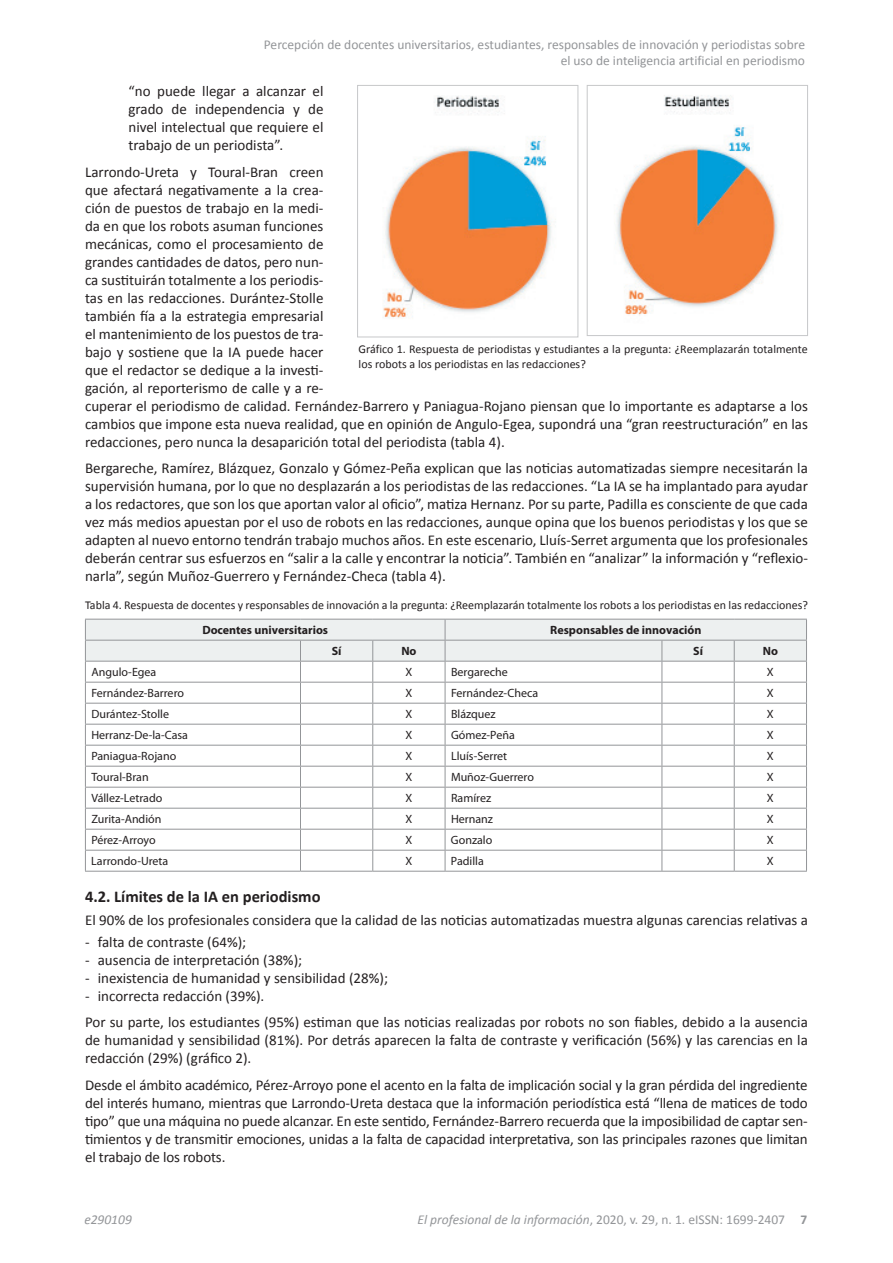
<style>
.page{position:relative;width:893px;height:1263px;background:#fff}
.page>*{position:absolute;margin:0;border:0;box-sizing:border-box;transform-origin:0 0}
.t1{font:700 16.5px "Calibri";color:#231f20}
.t2{font:15px/18px "Calibri";color:#231f20;text-align:justify}
.t3{font:13.5px/16.2px "Calibri";color:#939598;text-align:right}
.t4{font:italic 13.5px "Calibri";color:#939598}
.t5{font:12px "Myriad Pro";color:#231f20}
.t6{font:12px/14.4px "Calibri";color:#231f20}
.t7{font:700 12px "Myriad Pro";color:#231f20}
.s1{font-style:italic}
.s2{font-weight:700}
</style>
<div class="page">
<svg style="left:85px;top:619px;width:722px;height:252px"></svg>
<hr style="left:85px;top:871px;width:215px;height:1px;background:#939598">
<hr style="left:300px;top:871px;width:73px;height:1px;background:#939598">
<hr style="left:373px;top:871px;width:72px;height:1px;background:#939598">
<hr style="left:445px;top:871px;width:217px;height:1px;background:#939598">
<hr style="left:662px;top:871px;width:72px;height:1px;background:#939598">
<hr style="left:734px;top:871px;width:73px;height:1px;background:#939598">
<img style="left:383px;top:96px;width:169px;height:223px">
<div style="left:357px;top:85px;width:221px;height:252px;border:1px solid #c7c8ca"></div>
<img style="left:616px;top:95px;width:162px;height:220px">
<div style="left:587px;top:85px;width:221px;height:251px;border:1px solid #c7c8ca"></div>
<p class="t3" style="left:264px;top:37px;width:543px">Percepción de docentes universitarios, estudiantes, responsables de innovación y periodistas sobre el uso de inteligencia artificial en periodismo</p>
<p class="t2" style="left:129px;top:82px;width:196px">“no puede llegar a alcanzar el grado de independencia y de nivel intelectual que requiere el trabajo de un periodista”.</p>
<p class="t2" style="left:85px;top:163px;width:724px;text-align:left">Larrondo-Ureta y Toural-Bran creen<br>que afectará negativamente a la crea-<br>ción de puestos de trabajo en la medi-<br>da en que los robots asuman funciones<br>mecánicas, como el procesamiento de<br>grandes cantidades de datos, pero nun-<br>ca sustituirán totalmente a los periodis-<br>tas en las redacciones. Durántez-Stolle<br>también fía a la estrategia empresarial<br>el mantenimiento de los puestos de tra-<br>bajo y sostiene que la IA puede hacer<br>que el redactor se dedique a la investi-<br>gación, al reporterismo de calle y a re-<br>cuperar el periodismo de calidad. Fernández-Barrero y Paniagua-Rojano piensan que lo importante es adaptarse a los cambios que impone esta nueva realidad, que en opinión de Angulo-Egea, supondrá una “gran reestructuración” en las redacciones, pero nunca la desaparición total del periodista (tabla 4).</p>
<p class="t2" style="left:85px;top:459px;width:724px">Bergareche, Ramírez, Blázquez, Gonzalo y Gómez-Peña explican que las noticias automatizadas siempre necesitarán la supervisión humana, por lo que no desplazarán a los periodistas de las redacciones. “La IA se ha implantado para ayudar a los redactores, que son los que aportan valor al oficio”, matiza Hernanz. Por su parte, Padilla es consciente de que cada vez más medios apuestan por el uso de robots en las redacciones, aunque opina que los buenos periodistas y los que se adapten al nuevo entorno tendrán trabajo muchos años. En este escenario, Lluís-Serret argumenta que los profesionales deberán centrar sus esfuerzos en “salir a la calle y encontrar la noticia”. También en “analizar” la información y “reflexio&shy;narla”, según Muñoz-Guerrero y Fernández-Checa (tabla 4).</p>
<p class="t6" style="left:85px;top:597px;width:724px">Tabla 4. Respuesta de docentes y responsables de innovación a la pregunta: ¿Reemplazarán totalmente los robots a los periodistas en las redacciones?</p>
<p class="t7" style="left:202px;top:622px;width:127px">Docentes universitarios</p>
<p class="t7" style="left:550px;top:622px;width:153px">Responsables de innovación</p>
<p class="t7" style="left:332px;top:643px;width:11px">Sí</p>
<p class="t7" style="left:401px;top:643px;width:17px">No</p>
<p class="t7" style="left:693px;top:643px;width:11px">Sí</p>
<p class="t7" style="left:763px;top:643px;width:17px">No</p>
<p class="t5" style="left:91px;top:665px;width:66px">Angulo-Egea</p>
<p class="t5" style="left:405px;top:665px;width:8px">X</p>
<p class="t5" style="left:451px;top:665px;width:58px">Bergareche</p>
<p class="t5" style="left:767px;top:665px;width:8px">X</p>
<p class="t5" style="left:91px;top:686px;width:94px">Fernández-Barrero</p>
<p class="t5" style="left:405px;top:686px;width:8px">X</p>
<p class="t5" style="left:451px;top:686px;width:89px">Fernández-Checa</p>
<p class="t5" style="left:767px;top:686px;width:8px">X</p>
<p class="t5" style="left:91px;top:707px;width:79px">Durántez-Stolle</p>
<p class="t5" style="left:405px;top:707px;width:8px">X</p>
<p class="t5" style="left:451px;top:707px;width:46px">Blázquez</p>
<p class="t5" style="left:767px;top:707px;width:8px">X</p>
<p class="t5" style="left:91px;top:728px;width:98px">Herranz-De-la-Casa</p>
<p class="t5" style="left:405px;top:728px;width:8px">X</p>
<p class="t5" style="left:451px;top:728px;width:65px">Gómez-Peña</p>
<p class="t5" style="left:767px;top:728px;width:8px">X</p>
<p class="t5" style="left:91px;top:749px;width:86px">Paniagua-Rojano</p>
<p class="t5" style="left:405px;top:749px;width:8px">X</p>
<p class="t5" style="left:451px;top:749px;width:58px">Lluís-Serret</p>
<p class="t5" style="left:767px;top:749px;width:8px">X</p>
<p class="t5" style="left:91px;top:770px;width:59px">Toural-Bran</p>
<p class="t5" style="left:405px;top:770px;width:8px">X</p>
<p class="t5" style="left:451px;top:770px;width:85px">Muñoz-Guerrero</p>
<p class="t5" style="left:767px;top:770px;width:8px">X</p>
<p class="t5" style="left:91px;top:791px;width:73px">Vállez-Letrado</p>
<p class="t5" style="left:405px;top:791px;width:8px">X</p>
<p class="t5" style="left:451px;top:791px;width:42px">Ramírez</p>
<p class="t5" style="left:767px;top:791px;width:8px">X</p>
<p class="t5" style="left:91px;top:812px;width:72px">Zurita-Andión</p>
<p class="t5" style="left:405px;top:812px;width:8px">X</p>
<p class="t5" style="left:451px;top:812px;width:44px">Hernanz</p>
<p class="t5" style="left:767px;top:812px;width:8px">X</p>
<p class="t5" style="left:91px;top:833px;width:66px">Pérez-Arroyo</p>
<p class="t5" style="left:405px;top:833px;width:8px">X</p>
<p class="t5" style="left:451px;top:833px;width:43px">Gonzalo</p>
<p class="t5" style="left:767px;top:833px;width:8px">X</p>
<p class="t5" style="left:91px;top:854px;width:79px">Larrondo-Ureta</p>
<p class="t5" style="left:405px;top:854px;width:8px">X</p>
<p class="t5" style="left:451px;top:854px;width:34px">Padilla</p>
<p class="t5" style="left:767px;top:854px;width:8px">X</p>
<p class="t1" style="left:85px;top:886px;width:237px">4.2. Límites de la IA en periodismo</p>
<p class="t2" style="left:85px;top:911px;width:724px">El 90% de los profesionales considera que la calidad de las noticias automatizadas muestra algunas carencias relativas a</p>
<p class="t2" style="left:85px;top:933px;width:163px">- falta de contraste (64%);</p>
<p class="t2" style="left:85px;top:951px;width:219px">- ausencia de interpretación (38%);</p>
<p class="t2" style="left:85px;top:969px;width:305px">- inexistencia de humanidad y sensibilidad (28%);</p>
<p class="t2" style="left:85px;top:983px;width:724px;line-height:26.5px">- incorrecta redacción (39%).<br>Por su parte, los estudiantes (95%) estiman que las noticias realizadas por robots no son fiables, debido a la ausencia</p>
<p class="t2" style="left:85px;top:1031px;width:724px">de humanidad y sensibilidad (81%). Por detrás aparecen la falta de contraste y verificación (56%) y las carencias en la redacción (29%) (gráfico 2).</p>
<p class="t2" style="left:85px;top:1076px;width:724px">Desde el ámbito académico, Pérez-Arroyo pone el acento en la falta de implicación social y la gran pérdida del ingrediente del interés humano, mientras que Larrondo-Ureta destaca que la información periodística está “llena de matices de todo tipo” que una máquina no puede alcanzar. En este sentido, Fernández-Barrero recuerda que la imposibilidad de captar sen&shy;timientos y de transmitir emociones, unidas a la falta de capacidad interpretativa, son las principales razones que limitan el trabajo de los robots.</p>
<p class="t6" style="left:359px;top:342px;width:451px">Gráfico 1. Respuesta de periodistas y estudiantes a la pregunta: ¿Reemplazarán totalmente los robots a los periodistas en las redacciones?</p>
<p class="t4" style="left:84px;top:1210px;width:49px">e290109</p>
<p class="t3" style="left:417px;top:1212px;width:391px"><span class="s1">El profesional de la información</span>, 2020, v. 29, n. 1. eISSN: 1699-2407 <span class="s2">7</span></p>
</div>
